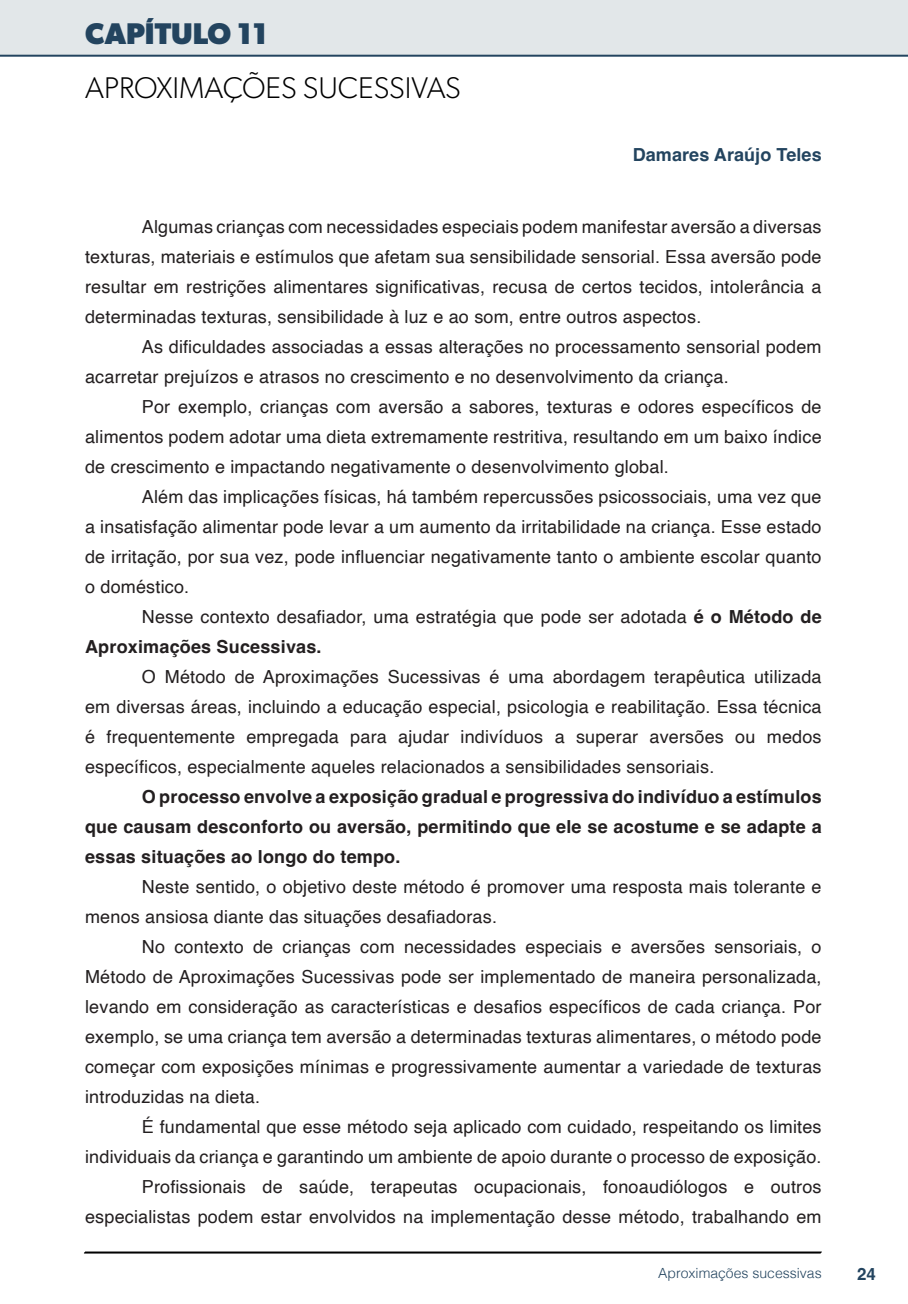
<style>
.page{position:relative;width:908px;height:1304px;background:#fff}
.page>*{position:absolute;margin:0;border:0;box-sizing:border-box;transform-origin:0 0}
.t1{font:300 30px "Gibson";color:#000}
.t2{font:700 30px "Gibson";color:#23445f}
.t3{font:18px/30px "Helvetica";letter-spacing:.01em;color:#231f20;text-align:justify}
.t4{font:700 18px/30px "Helvetica";letter-spacing:.01em;color:#231f20;text-align:justify}
.t5{font:700 18px "Helvetica";letter-spacing:.005em;color:#23445f}
.t6{font:700 16.8px "Helvetica";color:#23445f}
.t7{font:300 14px "Helvetica";color:#23445f}
.s1{font-weight:700}
</style>
<div class="page">
<svg style="left:84px;top:1251px;width:737px;height:3px;background:#515151"></svg>
<div style="left:0;top:0;width:907px;height:57px;background:#e2e7e9"></div>
<h1 class="t2" style="left:85px;top:15px;width:183px">CAPÍTULO 11</h1>
<h1 class="t1" style="left:85px;top:69px;width:105px">APROXIMAÇ</h1>
<h1 class="t1" style="left:242px;top:69px;width:77px">ÕES SUCESSI</h1>
<h1 class="t1" style="left:411px;top:69px;width:28px">VAS</h1>
<p class="t5" style="left:632px;top:144px;width:190px">Damares Araújo Teles</p>
<p class="t3" style="left:85px;top:212px;width:737px;text-indent:57px">Algumas crianças com necessidades especiais podem manifestar aversão a diversas texturas, materiais e estímulos que afetam sua sensibilidade sensorial. Essa aversão pode resultar em restrições alimentares significativas, recusa de certos tecidos, intolerância a determinadas texturas, sensibilidade à luz e ao som, entre outros aspectos.</p>
<p class="t3" style="left:85px;top:332px;width:737px;text-indent:57px">As dificuldades associadas a essas alterações no processamento sensorial podem acarretar prejuízos e atrasos no crescimento e no desenvolvimento da criança.</p>
<p class="t3" style="left:85px;top:392px;width:737px;text-indent:57px">Por exemplo, crianças com aversão a sabores, texturas e odores específicos de alimentos podem adotar uma dieta extremamente restritiva, resultando em um baixo índice de crescimento e impactando negativamente o desenvolvimento global.</p>
<p class="t3" style="left:85px;top:482px;width:737px;text-indent:57px">Além das implicações físicas, há também repercussões psicossociais, uma vez que a insatisfação alimentar pode levar a um aumento da irritabilidade na criança. Esse estado de irritação, por sua vez, pode influenciar negativamente tanto o ambiente escolar quanto o doméstico.</p>
<p class="t3" style="left:85px;top:602px;width:737px;text-indent:57px">Nesse contexto desafiador, uma estratégia que pode ser adotada <span class="s1">é o Método de<br>Aproximações Sucessivas.</span></p>
<p class="t3" style="left:85px;top:662px;width:737px;text-indent:57px">O Método de Aproximações Sucessivas é uma abordagem terapêutica utilizada em diversas áreas, incluindo a educação especial, psicologia e reabilitação. Essa técnica é frequentemente empregada para ajudar indivíduos a superar aversões ou medos específicos, especialmente aqueles relacionados a sensibilidades sensoriais.</p>
<p class="t4" style="left:85px;top:783px;width:737px;text-indent:57px">O processo envolve a exposição gradual e progressiva do indivíduo a estímulos que causam desconforto ou aversão, permitindo que ele se acostume e se adapte a essas situações ao longo do tempo.</p>
<p class="t3" style="left:85px;top:872px;width:737px;text-indent:57px">Neste sentido, o objetivo deste método é promover uma resposta mais tolerante e menos ansiosa diante das situações desafiadoras.</p>
<p class="t3" style="left:85px;top:932px;width:737px;text-indent:57px">No contexto de crianças com necessidades especiais e aversões sensoriais, o Método de Aproximações Sucessivas pode ser implementado de maneira personalizada, levando em consideração as características e desafios específicos de cada criança. Por exemplo, se uma criança tem aversão a determinadas texturas alimentares, o método pode começar com exposições mínimas e progressivamente aumentar a variedade de texturas introduzidas na dieta.</p>
<p class="t3" style="left:85px;top:1112px;width:737px;text-align:right">É fundamental que esse método seja aplicado com cuidado, respeitando os limites individuais da criança e garantindo um ambiente de apoio durante o processo de exposição.<br>Profissionais de saúde, terapeutas ocupacionais, fonoaudiólogos e outros especialistas podem estar envolvidos na implementação desse método, trabalhando em</p>
<p class="t7" style="left:658px;top:1261px;width:165px">Aproximações sucessivas</p>
<p class="t6" style="left:856px;top:1264px;width:20px">24</p>
</div>
